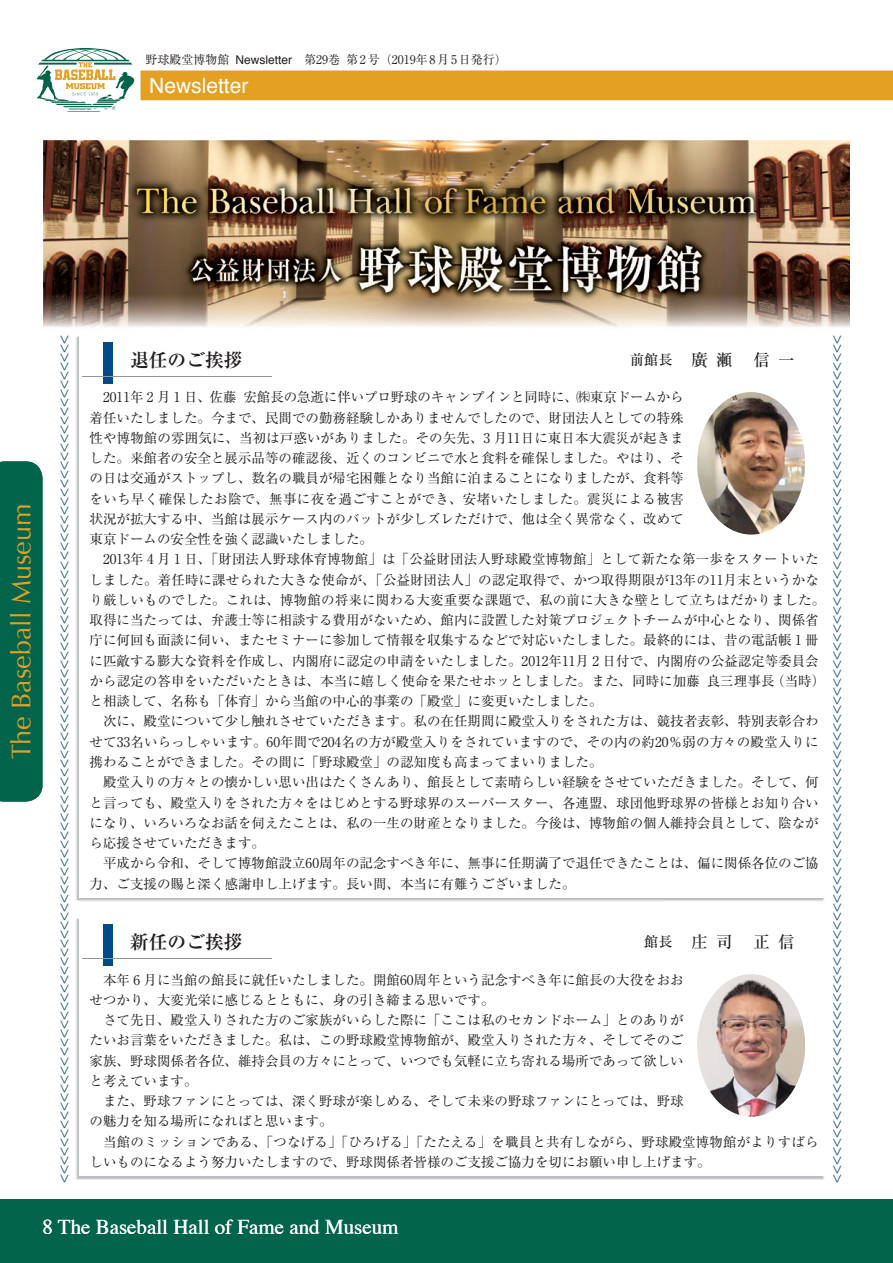
<style>
.page{position:relative;width:893px;height:1263px;background:#fff}
.page>*{position:absolute;margin:0;border:0;box-sizing:border-box;transform-origin:0 0}
.t1{font:27px "Optima";color:#e3a023}
.t2{font:21px "Times";color:#fff}
.t3{font:21px "Helvetica";color:#fff}
.t4{font:700 18.75px "Ryumin Pr 5";color:#231f20}
.t5{font:500 16.5px "Ryumin Pr 5";letter-spacing:.5em;color:#231f20}
.t6{font:13.5px/20.2px "Ryumin Pr 5";color:#231f20}
.t7{font:500 13.2px "Gothic BBB Pr 5";color:#144e82}
.t8{font:12px "Ryumin Pr 5";color:#231f20}
.s1{font-family:"Helvetica"}
.s2{font-size:14.25px}
</style>
<div class="page">
<img style="left:43px;top:140px;width:806px;height:187px">
<div style="left:0;top:461px;width:43px;height:340px;background:#02644b"></div>
<div style="left:0;top:1199px;width:893px;height:64px;background:#02644b"></div>
<div style="left:141px;top:71px;width:752px;height:29px;background:#e3a023"></div>
<svg style="left:37px;top:48px;width:98px;height:64px"></svg>
<div style="left:103px;top:343px;width:9px;height:41px;background:#004b87"></div>
<div style="left:103px;top:925px;width:9px;height:41px;background:#004b87"></div>
<hr style="left:83px;top:376px;width:189px;height:1px;background:#939598">
<hr style="left:83px;top:958px;width:189px;height:1px;background:#939598">
<img style="left:697px;top:392px;width:108px;height:143px">
<img style="left:697px;top:974px;width:108px;height:143px">
<p class="t8" style="left:145px;top:50px;width:363px">野球殿堂博物館 <span class="s1">Newsletter</span>　第29巻第2号（2019年8月5日発行）</p>
<h2 class="t3" style="left:149px;top:67px;width:101px">Newsletter</h2>
<h1 class="t1" style="left:6px;top:759px;width:257px;rotate:-90deg">The Baseball Museum</h1>
<p class="t7" style="left:75px;top:335px;width:849px;rotate:90deg">&gt;&gt;&gt;&gt;&gt;&gt;&gt;&gt;&gt;&gt;&gt;&gt;&gt;&gt;&gt;&gt;&gt;&gt;&gt;&gt;&gt;&gt;&gt;&gt;&gt;&gt;&gt;&gt;&gt;&gt;&gt;&gt;&gt;&gt;&gt;&gt;&gt;&gt;&gt;&gt;&gt;&gt;&gt;&gt;&gt;&gt;&gt;&gt;&gt;&gt;&gt;&gt;&gt;&gt;&gt;&gt;&gt;&gt;&gt;&gt;&gt;&gt;&gt;&gt;&gt;&gt;&gt;&gt;&gt;&gt;&gt;&gt;&gt;&gt;&gt;&gt;&gt;&gt;&gt;&gt;&gt;&gt;&gt;&gt;&gt;&gt;&gt;&gt;&gt;&gt;&gt;&gt;&gt;&gt;</p>
<h3 class="t4" style="left:130px;top:345px;width:114px">退任のご挨拶</h3>
<p class="t5" style="left:630px;top:347px;width:166px"><span class="s2">前館長</span> 廣瀬　信一</p>
<p class="t6" style="left:90px;top:386px;width:737px">　2011年 2 月 1 日、佐藤宏館長の急逝に伴いプロ野球のキャンプインと同時に、㈱東京ドームから<br>着任いたしました。今まで、民間での勤務経験しかありませんでしたので、財団法人としての特殊<br>性や博物館の雰囲気に、当初は戸惑いがありました。その矢先、3 月11日に東日本大震災が起きま<br>した。来館者の安全と展示品等の確認後、近くのコンビニで水と食料を確保しました。やはり、そ<br>の日は交通がストップし、数名の職員が帰宅困難となり当館に泊まることになりましたが、食料等<br>をいち早く確保したお陰で、無事に夜を過ごすことができ、安堵いたしました。震災による被害<br>状況が拡大する中、当館は展示ケース内のバットが少しズレただけで、他は全く異常なく、改めて<br>東京ドームの安全性を強く認識いたしました。<br>　2013年 4 月 1 日、「財団法人野球体育博物館」は「公益財団法人野球殿堂博物館」として新たな第一歩をスタートいたしました。着任時に課せられた大きな使命が、「公益財団法人」の認定取得で、かつ取得期限が13年の11月末というかなり厳しいものでした。これは、博物館の将来に関わる大変重要な課題で、私の前に大きな壁として立ちはだかりました。取得に当たっては、弁護士等に相談する費用がないため、館内に設置した対策プロジェクトチームが中心となり、関係省庁に何回も面談に伺い、またセミナーに参加して情報を収集するなどで対応いたしました。最終的には、昔の電話帳 1 冊に匹敵する膨大な資料を作成し、内閣府に認定の申請をいたしました。2012年11月 2 日付で、内閣府の公益認定等委員会から認定の答申をいただいたときは、本当に嬉しく使命を果たせホッとしました。また、同時に加藤良三理事長（当時）と相談して、名称も「体育」から当館の中心的事業の「殿堂」に変更いたしました。<br>　次に、殿堂について少し触れさせていただきます。私の在任期間に殿堂入りをされた方は、競技者表彰、特別表彰合わせて33名いらっしゃいます。60年間で204名の方が殿堂入りをされていますので、その内の約20％弱の方々の殿堂入りに携わることができました。その間に「野球殿堂」の認知度も高まってまいりました。<br>　殿堂入りの方々との懐かしい思い出はたくさんあり、館長として素晴らしい経験をさせていただきました。そして、何と言っても、殿堂入りをされた方々をはじめとする野球界のスーパースター、各連盟、球団他野球界の皆様とお知り合いになり、いろいろなお話を伺えたことは、私の一生の財産となりました。今後は、博物館の個人維持会員として、陰ながら応援させていただきます。<br>　平成から令和、そして博物館設立60周年の記念すべき年に、無事に任期満了で退任できたことは、偏に関係各位のご協力、ご支援の賜と深く感謝申し上げます。長い間、本当に有難うございました。</p>
<h3 class="t4" style="left:130px;top:927px;width:114px">新任のご挨拶</h3>
<p class="t5" style="left:644px;top:929px;width:152px"><span class="s2">館長</span> 庄司　正信</p>
<p class="t6" style="left:90px;top:968px;width:730px">　本年 6 月に当館の館長に就任いたしました。開館60周年という記念すべき年に館長の大役をおお<br>せつかり、大変光栄に感じるとともに、身の引き締まる思いです。<br>　さて先日、殿堂入りされた方のご家族がいらした際に「ここは私のセカンドホーム」とのありが<br>たいお言葉をいただきました。私は、この野球殿堂博物館が、殿堂入りされた方々、そしてそのご<br>家族、野球関係者各位、維持会員の方々にとって、いつでも気軽に立ち寄れる場所であって欲しい<br>と考えています。<br>　また、野球ファンにとっては、深く野球が楽しめる、そして未来の野球ファンにとっては、野球<br>の魅力を知る場所になればと思います。<br>　当館のミッションである、「つなげる」「ひろげる」「たたえる」を職員と共有しながら、野球殿堂博物館がよりすばらしいものになるよう努力いたしますので、野球関係者皆様のご支援ご協力を切にお願い申し上げます。</p>
<p class="t7" style="left:848px;top:335px;width:849px;rotate:90deg">&gt;&gt;&gt;&gt;&gt;&gt;&gt;&gt;&gt;&gt;&gt;&gt;&gt;&gt;&gt;&gt;&gt;&gt;&gt;&gt;&gt;&gt;&gt;&gt;&gt;&gt;&gt;&gt;&gt;&gt;&gt;&gt;&gt;&gt;&gt;&gt;&gt;&gt;&gt;&gt;&gt;&gt;&gt;&gt;&gt;&gt;&gt;&gt;&gt;&gt;&gt;&gt;&gt;&gt;&gt;&gt;&gt;&gt;&gt;&gt;&gt;&gt;&gt;&gt;&gt;&gt;&gt;&gt;&gt;&gt;&gt;&gt;&gt;&gt;&gt;&gt;&gt;&gt;&gt;&gt;&gt;&gt;&gt;&gt;&gt;&gt;&gt;&gt;&gt;&gt;&gt;&gt;&gt;&gt;</p>
<h2 class="t2" style="left:43px;top:1207px;width:357px">8 The Baseball Hall of Fame and Museum</h2>
</div>
